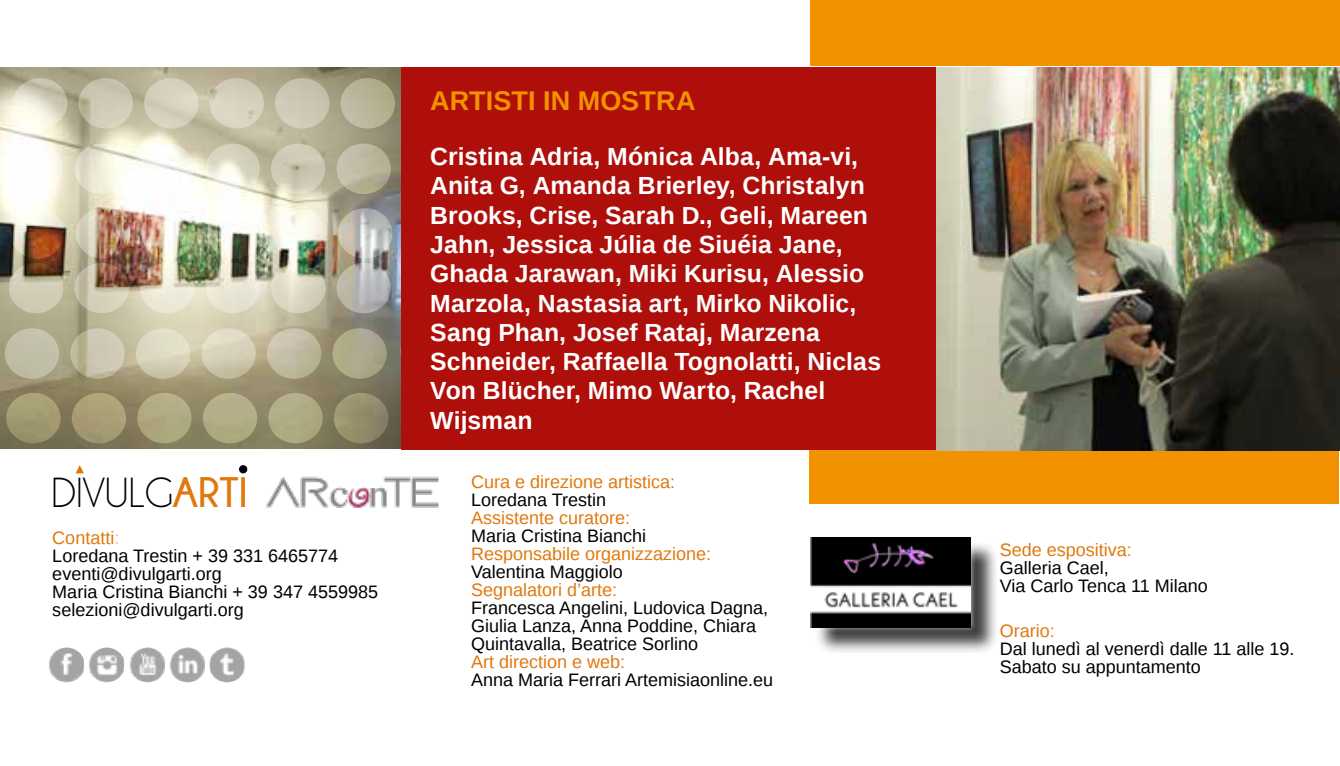
<style>
.page{position:relative;width:1340px;height:766px;background:#fff}
.page>*{position:absolute;margin:0;border:0;box-sizing:border-box;transform-origin:0 0}
.t1{font:42.52px "Champagne&Limousines";color:#000}
.t2{font:700 27px "Liberation Sans";letter-spacing:.005em;color:#f39200}
.t3{font:700 24.75px/29.2px "Liberation Sans";letter-spacing:.005em;color:#fff}
.t4{font:18px/18px "Liberation Sans";color:#000}
.t5{font:18px "Liberation Sans";color:#e0780d}
.s1{font-weight:700;color:#e0780d}
.s2{color:#e0780d}
.s3{color:#f9ba89}
</style>
<div class="page">
<img style="left:0;top:67px;width:401px;height:381px">
<svg style="left:13px;top:78px;width:54px;height:50px;background:#e0dccb"></svg>
<svg style="left:78px;top:78px;width:55px;height:50px;background:#c8c5b0"></svg>
<div style="left:144px;top:78px;width:54px;height:50px;background:#d5d2bd;border-radius:50%"></div>
<div style="left:210px;top:78px;width:54px;height:50px;background:#d6d2be;border-radius:50%"></div>
<div style="left:275px;top:78px;width:54px;height:50px;background:#cac7b3;border-radius:50%"></div>
<div style="left:341px;top:78px;width:54px;height:50px;background:linear-gradient(to right,#c0bdaa,#adaa85);border-radius:50%"></div>
<div style="left:9px;top:143px;width:54px;height:51px;background:linear-gradient(to right,#fff,#fbf8ed);border-radius:50%"></div>
<svg style="left:74px;top:143px;width:55px;height:51px;background:#ebe9d7"></svg>
<svg style="left:140px;top:143px;width:54px;height:51px"></svg>
<svg style="left:205px;top:143px;width:55px;height:51px"></svg>
<svg style="left:271px;top:143px;width:54px;height:51px;background:#ccc9b4"></svg>
<svg style="left:336px;top:143px;width:55px;height:51px;background:#b9b59c"></svg>
<svg style="left:10px;top:208px;width:55px;height:50px;background:#b59177"></svg>
<svg style="left:76px;top:208px;width:54px;height:50px;background:#bd9c85"></svg>
<img style="left:141px;top:208px;width:55px;height:50px;border-radius:50%">
<svg style="left:207px;top:208px;width:54px;height:50px"></svg>
<svg style="left:272px;top:208px;width:55px;height:50px"></svg>
<svg style="left:338px;top:208px;width:54px;height:50px;background:#c0c0bb"></svg>
<svg style="left:9px;top:263px;width:54px;height:50px;background:#b7ae96"></svg>
<svg style="left:74px;top:263px;width:55px;height:50px;background:#b7a58e"></svg>
<svg style="left:140px;top:263px;width:54px;height:50px;background:#d9cfb9"></svg>
<svg style="left:205px;top:263px;width:55px;height:50px;background:#d0cdba"></svg>
<svg style="left:271px;top:263px;width:54px;height:50px;background:#cfcfba"></svg>
<svg style="left:336px;top:263px;width:55px;height:50px;background:#b6b5b1"></svg>
<div style="left:5px;top:328px;width:54px;height:50px;background:#c1bea8;border-radius:50%"></div>
<svg style="left:70px;top:328px;width:55px;height:50px;background:#c6c1a8"></svg>
<div style="left:136px;top:328px;width:54px;height:50px;background:linear-gradient(to bottom,#e9e6d2,#ccc4ab);border-radius:50%"></div>
<div style="left:201px;top:328px;width:55px;height:50px;background:linear-gradient(to bottom,#eae3d0,#c2bc9e);border-radius:50%"></div>
<svg style="left:267px;top:328px;width:54px;height:50px;background:#c1bca2"></svg>
<div style="left:332px;top:328px;width:55px;height:50px;background:linear-gradient(to bottom,#aca890,#aba885);border-radius:50%"></div>
<div style="left:6px;top:393px;width:55px;height:50px;background:linear-gradient(to right,#a09b71,#a49971);border-radius:50%"></div>
<div style="left:72px;top:393px;width:54px;height:50px;background:linear-gradient(to right,#a59970,#aba279);border-radius:50%"></div>
<div style="left:137px;top:393px;width:55px;height:50px;background:#b0a980;border-radius:50%"></div>
<div style="left:203px;top:393px;width:54px;height:50px;background:#b3ae88;border-radius:50%"></div>
<div style="left:268px;top:393px;width:55px;height:50px;background:#afab83;border-radius:50%"></div>
<div style="left:334px;top:393px;width:54px;height:50px;background:linear-gradient(to right,#a29c71,#887f66);border-radius:50%"></div>
<div style="left:809px;top:437px;width:530px;height:66px;background:#f39200"></div>
<div style="left:810px;top:0;width:529px;height:66px;background:#f39200"></div>
<img style="left:49px;top:647px;width:35px;height:35px">
<img style="left:89px;top:647px;width:35px;height:35px">
<img style="left:130px;top:647px;width:35px;height:35px">
<img style="left:170px;top:647px;width:35px;height:35px">
<svg style="left:208px;top:647px;width:38px;height:35px"></svg>
<img style="left:210px;top:647px;width:34px;height:35px">
<img style="left:266px;top:476px;width:173px;height:32px">
<div style="left:401px;top:67px;width:932px;height:383px;background:#ae0f0a"></div>
<div style="left:814px;top:540px;width:184px;height:114px;background:#000;opacity:.75"></div>
<div style="left:805px;top:532px;width:171px;height:99px;background:#fff;opacity:.75"></div>
<img style="left:810px;top:537px;width:161px;height:90px">
<svg style="left:76px;top:465px;width:8px;height:8px"></svg>
<div style="left:239px;top:465px;width:8px;height:8px;background:#000;border-radius:50%"></div>
<img style="left:936px;top:67px;width:403px;height:383px">
<h1 class="t1" style="left:51px;top:471px;width:198px">DIVULG<span class="s1">ARTI</span></h1>
<p class="t4" style="left:52px;top:529px;width:327px"><span class="s2">Contatti</span><span class="s3">:<br></span>Loredana Trestin + 39 331 6465774 eventi@divulgarti.org<br>Maria Cristina Bianchi + 39 347 4559985 selezioni@divulgarti.org</p>
<h2 class="t2" style="left:430px;top:82px;width:267px">ARTISTI IN MOSTRA</h2>
<p class="t3" style="left:430px;top:141px;width:452px">Cristina Adria, Mónica Alba, Ama-vi, Anita G, Amanda Brierley, Christalyn Brooks, Crise, Sarah D., Geli, Mareen Jahn, Jessica Júlia de Siuéia Jane, Ghada Jarawan, Miki Kurisu, Alessio Marzola, Nastasia art, Mirko Nikolic, Sang Phan, Josef Rataj, Marzena Schneider, Raffaella Tognolatti, Niclas Von Blücher, Mimo Warto, Rachel Wijsman</p>
<p class="t5" style="left:471px;top:471px;width:206px">Cura e direzione artistica:</p>
<p class="t4" style="left:471px;top:491px;width:137px">Loredana Trestin</p>
<p class="t5" style="left:471px;top:507px;width:161px">Assistente curatore:</p>
<p class="t4" style="left:471px;top:527px;width:177px">Maria Cristina Bianchi</p>
<p class="t5" style="left:471px;top:543px;width:242px">Responsabile organizzazione:</p>
<p class="t4" style="left:471px;top:563px;width:153px">Valentina Maggiolo</p>
<p class="t5" style="left:471px;top:579px;width:148px">Segnalatori d’arte:</p>
<p class="t4" style="left:471px;top:599px;width:299px">Francesca Angelini, Ludovica Dagna,<br>Giulia Lanza, Anna Poddine, Chiara<br>Quintavalla, Beatrice Sorlino</p>
<p class="t5" style="left:471px;top:651px;width:156px">Art direction e web:</p>
<p class="t4" style="left:471px;top:671px;width:304px">Anna Maria Ferrari Artemisiaonline.eu</p>
<p class="t5" style="left:999px;top:539px;width:134px">Sede espositiva:</p>
<p class="t4" style="left:999px;top:559px;width:210px">Galleria Cael,<br>Via Carlo Tenca 11 Milano</p>
<p class="t5" style="left:999px;top:620px;width:57px">Orario:</p>
<p class="t4" style="left:999px;top:640px;width:296px">Dal lunedì al venerdì dalle 11 alle 19.<br>Sabato su appuntamento</p>
</div>
